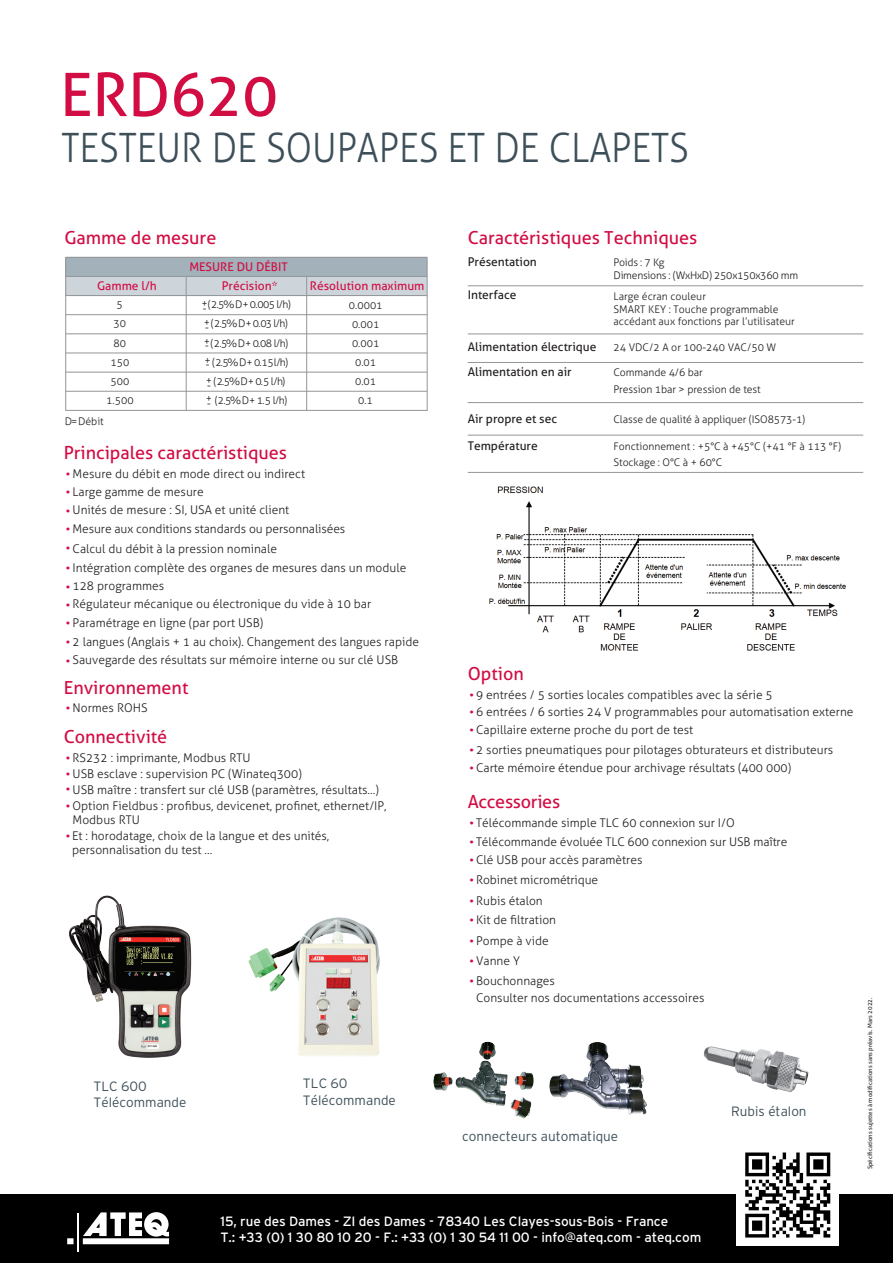
<style>
.page{position:relative;width:893px;height:1263px;background:#fff}
.page>*{position:absolute;margin:0;border:0;box-sizing:border-box;transform-origin:0 0}
.t1{font:60px "Aller";color:#d20d44}
.t2{font:300 40.5px "Aller";color:#3d4f59;scale:.9 1}
.t3{font:18px "Aller";color:#d20d44}
.t4{font:13.5px/16.2px "Interstate";letter-spacing:-.01em;color:#fff}
.t5{font:300 13.5px/16.2px "Interstate";color:#3d4f59}
.t6{font:100 13.5px/18.6px "Lato";color:#d20d44}
.t7{font:300 12px/14.4px "Aller";color:#231f20}
.t8{font:12px "Aller";color:#231f20}
.t9{font:12px "Aller";color:#d20d44}
.t10{font:300 10.5px/19.2px "Aller";color:#231f20}
.t11{font:300 10.5px/12.6px "Aller";letter-spacing:-.025em;color:#231f20}
.t12{font:6px "Aller";color:#231f20}
.s1{font-family:"Lato";font-weight:100;font-size:13.5px;color:#d20d44}
</style>
<div class="page">
<img style="left:489px;top:486px;width:357px;height:165px">
<div style="left:0;top:1194px;width:893px;height:69px;background:#000001"></div>
<div style="left:736px;top:1144px;width:102px;height:102px;background:#fff"></div>
<hr style="left:77px;top:1212px;width:2px;height:39px;background:#fff">
<svg style="left:67px;top:1212px;width:102px;height:32px"></svg>
<hr style="left:468px;top:286px;width:395px;height:1px;background:#939598">
<hr style="left:468px;top:334px;width:395px;height:1px;background:#939598">
<hr style="left:468px;top:362px;width:395px;height:1px;background:#939598">
<hr style="left:468px;top:402px;width:395px;height:1px;background:#939598">
<hr style="left:468px;top:435px;width:395px;height:1px;background:#939598">
<hr style="left:468px;top:472px;width:395px;height:1px;background:#939598">
<img style="left:703px;top:1046px;width:106px;height:46px">
<svg style="left:745px;top:1152px;width:85px;height:85px"></svg>
<img style="left:433px;top:1041px;width:214px;height:78px">
<img style="left:69px;top:895px;width:123px;height:163px">
<img style="left:248px;top:917px;width:132px;height:139px">
<div style="left:66px;top:257px;width:361px;height:19px;background:#a3b2ba"></div>
<div style="left:66px;top:276px;width:120px;height:20px;background:#cdd5db"></div>
<div style="left:186px;top:276px;width:121px;height:20px;background:#cdd5db"></div>
<div style="left:307px;top:276px;width:120px;height:20px;background:#cdd5db"></div>
<hr style="left:65px;top:257px;width:1px;height:154px;background:#939598">
<hr style="left:186px;top:276px;width:1px;height:135px;background:#939598">
<hr style="left:306px;top:276px;width:1px;height:135px;background:#939598">
<hr style="left:427px;top:257px;width:1px;height:154px;background:#939598">
<hr style="left:66px;top:257px;width:361px;height:1px;background:#939598">
<hr style="left:66px;top:276px;width:361px;height:1px;background:#939598">
<hr style="left:66px;top:295px;width:361px;height:1px;background:#939598">
<hr style="left:66px;top:314px;width:361px;height:1px;background:#939598">
<hr style="left:66px;top:334px;width:361px;height:1px;background:#939598">
<hr style="left:66px;top:353px;width:361px;height:1px;background:#939598">
<hr style="left:66px;top:372px;width:361px;height:1px;background:#939598">
<hr style="left:66px;top:391px;width:361px;height:1px;background:#939598">
<hr style="left:66px;top:410px;width:361px;height:1px;background:#939598">
<h1 class="t1" style="left:60px;top:58px;width:219px">ERD620</h1>
<h2 class="t2" style="left:61px;top:124px;width:699px">TESTEUR DE SOUPAPES ET DE CLAPETS</h2>
<h3 class="t3" style="left:64px;top:226px;width:154px">Gamme de mesure</h3>
<p class="t9" style="left:189px;top:259px;width:100px">MESURE DU DÉBIT</p>
<p class="t9" style="left:97px;top:278px;width:61px">Gamme l/h</p>
<p class="t9" style="left:222px;top:278px;width:57px">Précision*</p>
<p class="t9" style="left:310px;top:278px;width:116px">Résolution maximum</p>
<p class="t10" style="left:106px;top:295px;width:29px;text-align:center">5<br>30<br>80<br>150<br>500<br>1.500</p>
<p class="t10" style="left:201px;top:295px;width:91px">+- (2.5%D+ 0.005 l/h)</p>
<p class="t10" style="left:349px;top:295px;width:35px;text-align:center">0.0001<br>0.001<br>0.001<br>0.01<br>0.01<br>0.1</p>
<p class="t10" style="left:204px;top:314px;width:85px">+- (2.5%D+ 0.03 l/h)</p>
<p class="t10" style="left:204px;top:333px;width:86px">+- (2.5%D+ 0.08 l/h)</p>
<p class="t10" style="left:205px;top:352px;width:85px">+- (2.5%D+0.15l/h)</p>
<p class="t10" style="left:213px;top:372px;width:73px">(2.5%D+0.5 l/h)</p>
<p class="t10" style="left:206px;top:391px;width:83px">+- (2.5%D+ 1.5 l/h)</p>
<p class="t10" style="left:206px;top:373px;width:8px">+-</p>
<p class="t10" style="left:65px;top:411px;width:41px">D=Débit</p>
<h3 class="t3" style="left:64px;top:442px;width:225px">Principales caractéristiques</h3>
<p class="t7" style="left:64px;top:466px;width:242px"><span class="s1">•</span>Mesure du débit en mode direct ou indirect</p>
<p class="t6" style="left:64px;top:482px;width:9px">• •</p>
<p class="t7" style="left:73px;top:484px;width:133px">Large gamme de mesure</p>
<p class="t6" style="left:64px;top:519px;width:9px">•</p>
<p class="t7" style="left:73px;top:503px;width:218px">Unités de mesure : SI, USA et unité client</p>
<p class="t7" style="left:73px;top:521px;width:274px">Mesure aux conditions standards ou personnalisées</p>
<p class="t7" style="left:73px;top:541px;width:206px">Calcul du débit à la pression nominale</p>
<p class="t6" style="left:64px;top:538px;width:9px">•</p>
<p class="t7" style="left:73px;top:560px;width:335px">Intégration complète des organes de mesures dans un module</p>
<p class="t6" style="left:64px;top:558px;width:9px">•</p>
<p class="t7" style="left:73px;top:578px;width:93px">128 programmes</p>
<p class="t6" style="left:64px;top:577px;width:9px">•</p>
<p class="t7" style="left:73px;top:597px;width:300px">Régulateur mécanique ou électronique du vide à 10 bar</p>
<p class="t6" style="left:64px;top:595px;width:9px">•</p>
<p class="t7" style="left:73px;top:616px;width:192px">Paramétrage en ligne (par port USB)</p>
<p class="t6" style="left:64px;top:613px;width:9px">•</p>
<p class="t7" style="left:73px;top:632px;width:348px;line-height:18.1px">2 langues (Anglais + 1 au choix). Changement des langues rapide<br>Sauvegarde des résultats sur mémoire interne ou sur clé USB</p>
<p class="t6" style="left:64px;top:632px;width:9px">•</p>
<p class="t6" style="left:64px;top:651px;width:9px">•</p>
<h3 class="t3" style="left:64px;top:676px;width:126px">Environnement</h3>
<p class="t7" style="left:64px;top:700px;width:85px"><span class="s1">•</span>Normes ROHS</p>
<h3 class="t3" style="left:64px;top:726px;width:105px">Connectivité</h3>
<p class="t7" style="left:64px;top:750px;width:188px"><span class="s1">•</span>RS232 : imprimante, Modbus RTU</p>
<p class="t7" style="left:64px;top:766px;width:239px"><span class="s1">•</span>USB esclave : supervision PC (Winateq300)</p>
<p class="t7" style="left:64px;top:783px;width:316px"><span class="s1">•</span>USB maître : transfert sur clé USB (paramètres, résultats…)</p>
<p class="t6" style="left:64px;top:796px;width:9px">•</p>
<p class="t6" style="left:64px;top:826px;width:9px">•</p>
<p class="t7" style="left:73px;top:798px;width:316px">Option Fieldbus : profibus, devicenet, profinet, ethernet/IP,<br>Modbus RTU</p>
<p class="t7" style="left:72px;top:829px;width:259px">Et : horodatage, choix de la langue et des unités, personnalisation du test …</p>
<p class="t5" style="left:94px;top:1078px;width:94px">TLC 600<br>Télécommande</p>
<p class="t5" style="left:303px;top:1075px;width:94px">TLC 60<br>Télécommande</p>
<h3 class="t3" style="left:468px;top:227px;width:231px">Caractéristiques Techniques</h3>
<p class="t8" style="left:468px;top:254px;width:71px">Présentation</p>
<p class="t11" style="left:614px;top:256px;width:186px">Poids : 7 Kg<br>Dimensions : (WxHxD) 250x150x360 mm</p>
<p class="t8" style="left:468px;top:288px;width:50px">Interface</p>
<p class="t10" style="left:614px;top:290px;width:183px;line-height:12.6px">Large écran couleur<br>SMART KEY : Touche programmable accédant aux fonctions par l’utilisateur</p>
<p class="t8" style="left:468px;top:339px;width:130px">Alimentation électrique</p>
<p class="t10" style="left:614px;top:338px;width:164px">24 VDC/2 A or 100-240 VAC/50 W</p>
<p class="t8" style="left:468px;top:364px;width:105px">Alimentation en air</p>
<p class="t8" style="left:468px;top:412px;width:91px">Air propre et sec</p>
<p class="t10" style="left:614px;top:364px;width:149px;line-height:16.5px">Commande 4/6 bar<br>Pression 1bar &gt; pression de test</p>
<p class="t10" style="left:614px;top:410px;width:193px">Classe de qualité à appliquer (ISO8573-1)</p>
<p class="t8" style="left:468px;top:439px;width:71px">Température</p>
<p class="t10" style="left:614px;top:438px;width:229px;line-height:16.5px">Fonctionnement : +5°C à +45°C (+41 °F à 113 °F)<br>Stockage : O°C à + 60°C</p>
<h3 class="t3" style="left:468px;top:663px;width:58px">Option</h3>
<p class="t7" style="left:468px;top:687px;width:307px"><span class="s1">•</span>9 entrées / 5 sorties locales compatibles avec la série 5</p>
<p class="t7" style="left:468px;top:704px;width:387px"><span class="s1">•</span>6 entrées / 6 sorties 24 V programmables pour automatisation externe</p>
<p class="t7" style="left:468px;top:723px;width:227px"><span class="s1">•</span>Capillaire externe proche du port de test</p>
<p class="t6" style="left:468px;top:740px;width:9px">• •</p>
<p class="t7" style="left:476px;top:740px;width:359px;line-height:18.6px">2 sorties pneumatiques pour pilotages obturateurs et distributeurs<br>Carte mémoire étendue pour archivage résultats (400 000)</p>
<h3 class="t3" style="left:468px;top:791px;width:94px">Accessories</h3>
<p class="t7" style="left:468px;top:815px;width:268px"><span class="s1">•</span>Télécommande simple TLC 60 connexion sur I/O</p>
<p class="t7" style="left:468px;top:834px;width:321px"><span class="s1">•</span>Télécommande évoluée TLC 600 connexion sur USB maître</p>
<p class="t7" style="left:468px;top:853px;width:176px"><span class="s1">•</span>Clé USB pour accès paramètres</p>
<p class="t7" style="left:468px;top:873px;width:132px"><span class="s1">•</span>Robinet micrométrique</p>
<p class="t7" style="left:468px;top:893px;width:77px"><span class="s1">•</span>Rubis étalon</p>
<p class="t7" style="left:468px;top:913px;width:90px"><span class="s1">•</span>Kit de filtration</p>
<p class="t7" style="left:468px;top:933px;width:82px"><span class="s1">•</span>Pompe à vide</p>
<p class="t7" style="left:468px;top:954px;width:54px"><span class="s1">•</span>Vanne Y</p>
<p class="t7" style="left:476px;top:973px;width:230px;line-height:16.5px;text-indent:-8px"><span class="s1">•</span>Bouchonnages<br>Consulter nos documentations accessoires</p>
<p class="t5" style="left:462px;top:1128px;width:158px">connecteurs automatique</p>
<p class="t5" style="left:731px;top:1102px;width:77px">Rubis étalon</p>
<p class="t12" style="left:866px;top:1169px;width:173px;rotate:-90deg">Spécifications sujettes à modifications sans préavis. Mars 2022.</p>
<p class="t4" style="left:221px;top:1213px;width:482px">15, rue des Dames - ZI des Dames - 78340 Les Clayes-sous-Bois - France<br>T.: +33 (0) 1 30 80 10 20 - F.: +33 (0) 1 30 54 11 00 - info@ateq.com - ateq.com</p>
</div>
